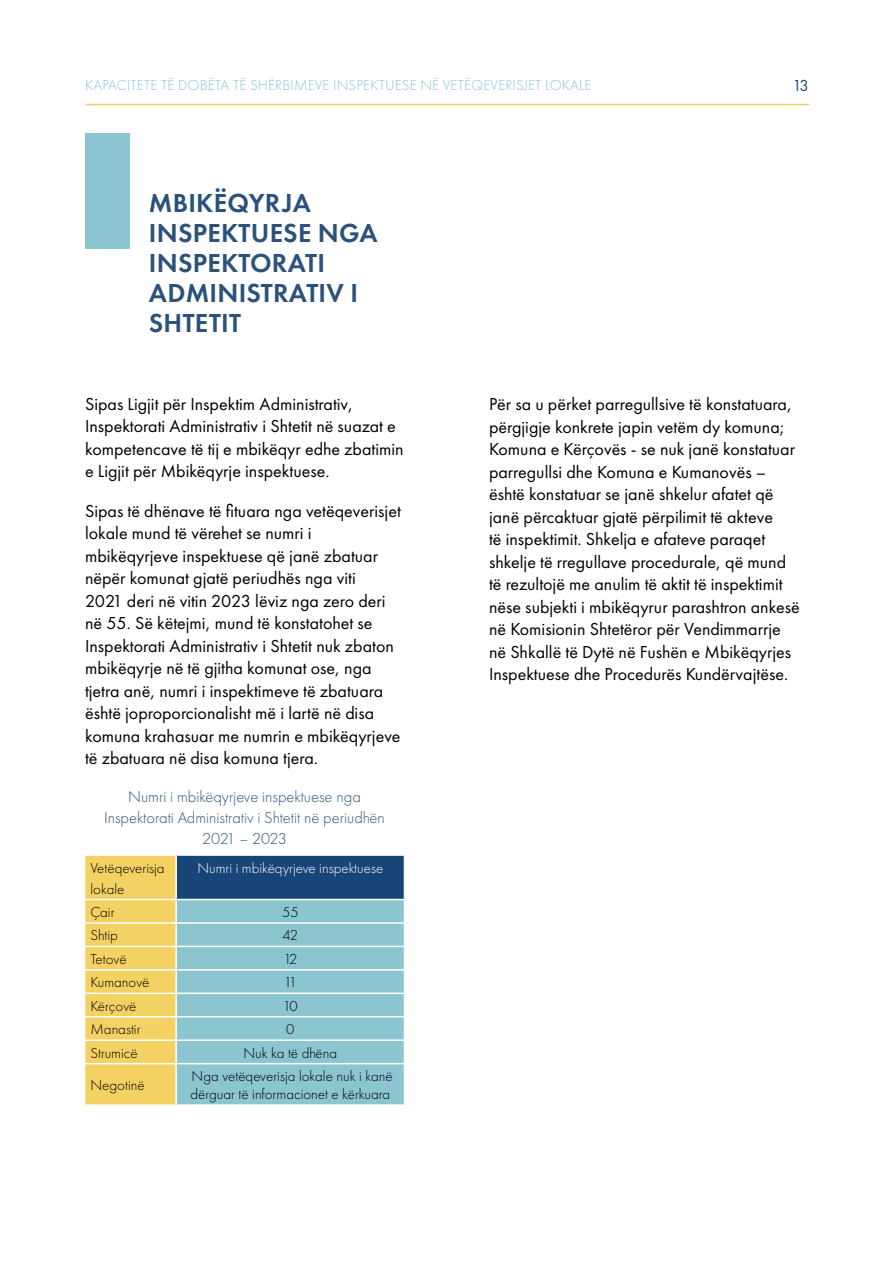
<style>
.page{position:relative;width:893px;height:1263px;background:#fff}
.page>*{position:absolute;margin:0;border:0;box-sizing:border-box;transform-origin:0 0}
.t1{font:600 27px/30px "Futura PT";letter-spacing:.01em;color:#2a527a}
.t2{font:18px/22.5px "Futura PT";color:#000}
.t3{font:300 16.5px/21px "Futura PT";color:#2a527a;text-align:center}
.t4{font:16.5px "Futura PT";color:#194576}
.t5{font:300 15px/21px "Futura PT";color:#000}
.t6{font:300 15px "Futura PT";letter-spacing:.01em;color:#8ac5d0}
.t7{font:300 15px "Futura PT";color:#fff}
</style>
<div class="page">
<hr style="left:85px;top:104px;width:724px;height:1px;background:#f3d163">
<div style="left:176px;top:855px;width:228px;height:44px;background:#184577"></div>
<div style="left:177px;top:900px;width:227px;height:204px;background:#8ac5d0"></div>
<svg style="left:84px;top:855px;width:92px;height:249px"></svg>
<hr style="left:84px;top:1063px;width:92px;height:1px;background:#fff">
<hr style="left:84px;top:1064px;width:1px;height:40px;background:#fff">
<hr style="left:176px;top:922px;width:229px;height:2px;background:#fff">
<hr style="left:176px;top:946px;width:229px;height:1px;background:#fff">
<hr style="left:176px;top:969px;width:229px;height:2px;background:#fff">
<hr style="left:176px;top:992px;width:229px;height:2px;background:#fff">
<hr style="left:176px;top:1016px;width:229px;height:1px;background:#fff">
<hr style="left:176px;top:1039px;width:229px;height:2px;background:#fff">
<hr style="left:176px;top:1063px;width:229px;height:1px;background:#fff">
<hr style="left:176px;top:854px;width:229px;height:2px;background:#fff">
<hr style="left:175px;top:856px;width:2px;height:43px;background:#fff">
<hr style="left:175px;top:900px;width:2px;height:22px;background:#fff">
<hr style="left:175px;top:924px;width:2px;height:22px;background:#fff">
<hr style="left:175px;top:947px;width:2px;height:22px;background:#fff">
<hr style="left:175px;top:971px;width:2px;height:21px;background:#fff">
<hr style="left:175px;top:994px;width:2px;height:22px;background:#fff">
<hr style="left:175px;top:1017px;width:2px;height:22px;background:#fff">
<hr style="left:175px;top:1041px;width:2px;height:22px;background:#fff">
<hr style="left:175px;top:1064px;width:2px;height:40px;background:#fff">
<div style="left:85px;top:134px;width:45px;height:115px;background:#8ac5d0"></div>
<p class="t6" style="left:85px;top:77px;width:507px">KAPACITETE TË DOBËTA TË SHËRBIMEVE INSPEKTUESE NË VETËQEVERISJET LOKALE</p>
<p class="t4" style="left:792px;top:75px;width:18px">13</p>
<h1 class="t1" style="left:149px;top:188px;width:230px">MBIKËQYRJA<br>INSPEKTUESE NGA<br>INSPEKTORATI<br>ADMINISTRATIV I<br>SHTETIT</h1>
<p class="t2" style="left:85px;top:392px;width:320px">Sipas Ligjit për Inspektim Administrativ, Inspektorati Administrativ i Shtetit në suazat e kompetencave të tij e mbikëqyr edhe zbatimin e Ligjit për Mbikëqyrje inspektuese.</p>
<p class="t2" style="left:85px;top:499px;width:317px">Sipas të dhënave të fituara nga vetëqeverisjet lokale mund të vërehet se numri i mbikëqyrjeve inspektuese që janë zbatuar nëpër komunat gjatë periudhës nga viti<br>2021 deri në vitin 2023 lëviz nga zero deri në 55. Së këtejmi, mund të konstatohet se Inspektorati Administrativ i Shtetit nuk zbaton mbikëqyrje në të gjitha komunat ose, nga tjetra anë, numri i inspektimeve të zbatuara është joproporcionalisht më i lartë në disa komuna krahasuar me numrin e mbikëqyrjeve të zbatuara në disa komuna tjera.</p>
<p class="t3" style="left:104px;top:786px;width:282px">Numri i mbikëqyrjeve inspektuese nga<br>Inspektorati Administrativ i Shtetit në periudhën<br>2021 – 2023</p>
<p class="t5" style="left:91px;top:857px;width:76px">Vetëqeverisja lokale</p>
<p class="t7" style="left:197px;top:859px;width:187px">Numri i mbikëqyrjeve inspektuese</p>
<p class="t5" style="left:91px;top:901px;width:26px">Çair</p>
<p class="t5" style="left:282px;top:901px;width:18px">55</p>
<p class="t5" style="left:91px;top:925px;width:29px">Shtip</p>
<p class="t5" style="left:282px;top:925px;width:17px">42</p>
<p class="t5" style="left:91px;top:948px;width:38px">Tetovë</p>
<p class="t5" style="left:283px;top:948px;width:15px">12</p>
<p class="t5" style="left:91px;top:972px;width:60px">Kumanovë</p>
<p class="t5" style="left:284px;top:972px;width:15px">11</p>
<p class="t5" style="left:91px;top:995px;width:47px">Kërçovë</p>
<p class="t5" style="left:283px;top:995px;width:16px">10</p>
<p class="t5" style="left:91px;top:1019px;width:52px">Manastir</p>
<p class="t5" style="left:286px;top:1019px;width:10px">0</p>
<p class="t5" style="left:91px;top:1042px;width:49px">Strumicë</p>
<p class="t5" style="left:243px;top:1042px;width:95px">Nuk ka të dhëna</p>
<p class="t5" style="left:91px;top:1075px;width:56px">Negotinë</p>
<p class="t5" style="left:190px;top:1067px;width:204px;line-height:18px">Nga vetëqeverisja lokale nuk i kanë dërguar të informacionet e kërkuara</p>
<p class="t2" style="left:489px;top:393px;width:312px">Për sa u përket parregullsive të konstatuara, përgjigje konkrete japin vetëm dy komuna; Komuna e Kërçovës - se nuk janë konstatuar parregullsi dhe Komuna e Kumanovës – është konstatuar se janë shkelur afatet që janë përcaktuar gjatë përpilimit të akteve<br>të inspektimit. Shkelja e afateve paraqet shkelje të rregullave procedurale, që mund të rezultojë me anulim të aktit të inspektimit nëse subjekti i mbikëqyrur parashtron ankesë në Komisionin Shtetëror për Vendimmarrje në Shkallë të Dytë në Fushën e Mbikëqyrjes Inspektuese dhe Procedurës Kundërvajtëse.</p>
</div>
